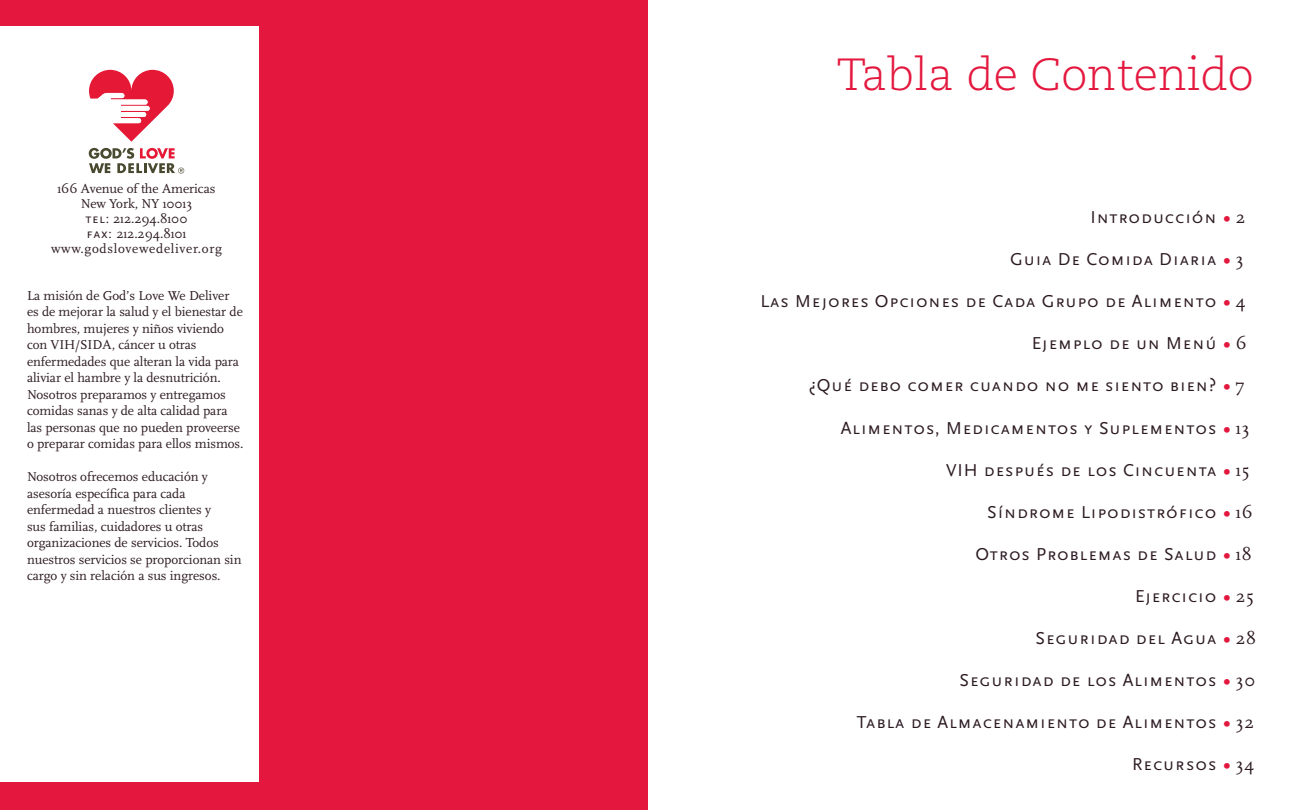
<style>
.page{position:relative;width:1296px;height:810px;background:#fff}
.page>*{position:absolute;margin:0;border:0;box-sizing:border-box;transform-origin:0 0}
.t1{font:300 45px "Caecilia";color:#e4183e}
.t2{font:18px "Scala Sans LF Caps";letter-spacing:.05em;color:#2c1a22}
.t3{font:13.5px/16.5px "Scala";letter-spacing:-.005em;color:#2c1a22}
.s1{font-family:"Scala Sans LF Caps"}
.s2{font-family:"Scala Sans LF";font-weight:700;color:#e4183e}
.s3{font-family:"Scala"}
</style>
<div class="page">
<div style="left:0;top:0;width:648px;height:810px;background:#e4183e"></div>
<div style="left:0;top:26px;width:259px;height:756px;background:#fff"></div>
<svg style="left:89px;top:148px;width:95px;height:26px"></svg>
<svg style="left:89px;top:70px;width:85px;height:72px"></svg>
<p class="t3" style="left:51px;top:181px;width:172px;line-height:15px;text-align:center">ı66 Avenue of the Americas<br>New York, NY ı00ı3<br><span class="s1">tel:</span> 2ı2.294.8ı00<br><span class="s1">fax:</span> 2ı2.294.8ı0ı www.godslovewedeliver.org</p>
<p class="t3" style="left:27px;top:287px;width:218px">La misión de God’s Love We Deliver es de mejorar la salud y el bienestar de hombres, mujeres y niños viviendo con VIH/SIDA, cáncer u otras enfermedades que alteran la vida para aliviar el hambre y la desnutrición.<br>Nosotros preparamos y entregamos comidas sanas y de alta calidad para las personas que no pueden proveerse o preparar comidas para ellos mismos.</p>
<p class="t3" style="left:27px;top:469px;width:216px">Nosotros ofrecemos educación y asesoría específica para cada enfermedad a nuestros clientes y<br>sus familias, cuidadores u otras organizaciones de servicios. Todos nuestros servicios se proporcionan sin cargo y sin relación a sus ingresos.</p>
<h1 class="t1" style="left:837px;top:55px;width:419px">Tabla de Contenido</h1>
<h2 class="t2" style="left:1090px;top:211px;width:156px">Introducción <span class="s2">•</span> <span class="s3">2</span></h2>
<h2 class="t2" style="left:1010px;top:253px;width:235px">Guia De Comida Diaria <span class="s2">•</span> <span class="s3">3</span></h2>
<h2 class="t2" style="left:760px;top:296px;width:487px">Las Mejores Opciones de Cada Grupo de Alimento <span class="s2">•</span> <span class="s3">4</span></h2>
<h2 class="t2" style="left:1032px;top:338px;width:216px">Ejemplo de un Menú <span class="s2">•</span> <span class="s3">6</span></h2>
<h2 class="t2" style="left:809px;top:380px;width:438px">¿Qué debo comer cuando no me siento bien? <span class="s2">•</span> <span class="s3">7</span></h2>
<h2 class="t2" style="left:841px;top:422px;width:410px">Alimentos, Medicamentos y Suplementos <span class="s2">•</span> <span class="s3">ı3</span></h2>
<h2 class="t2" style="left:946px;top:464px;width:305px">VIH después de los Cincuenta <span class="s2">•</span> <span class="s3">ı5</span></h2>
<h2 class="t2" style="left:987px;top:506px;width:267px">Síndrome Lipodistrófico <span class="s2">•</span> <span class="s3">ı6</span></h2>
<h2 class="t2" style="left:975px;top:548px;width:278px">Otros Problemas de Salud <span class="s2">•</span> <span class="s3">ı8</span></h2>
<h2 class="t2" style="left:1135px;top:590px;width:120px">Ejercicio <span class="s2">•</span> <span class="s3">25</span></h2>
<h2 class="t2" style="left:1036px;top:632px;width:222px">Seguridad del Agua <span class="s2">•</span> <span class="s3">28</span></h2>
<h2 class="t2" style="left:960px;top:674px;width:297px">Seguridad de los Alimentos <span class="s2">•</span> <span class="s3">30</span></h2>
<h2 class="t2" style="left:857px;top:716px;width:399px">Tabla de Almacenamiento de Alimentos <span class="s2">•</span> <span class="s3">32</span></h2>
<h2 class="t2" style="left:1132px;top:758px;width:124px">Recursos <span class="s2">•</span> <span class="s3">34</span></h2>
</div>
